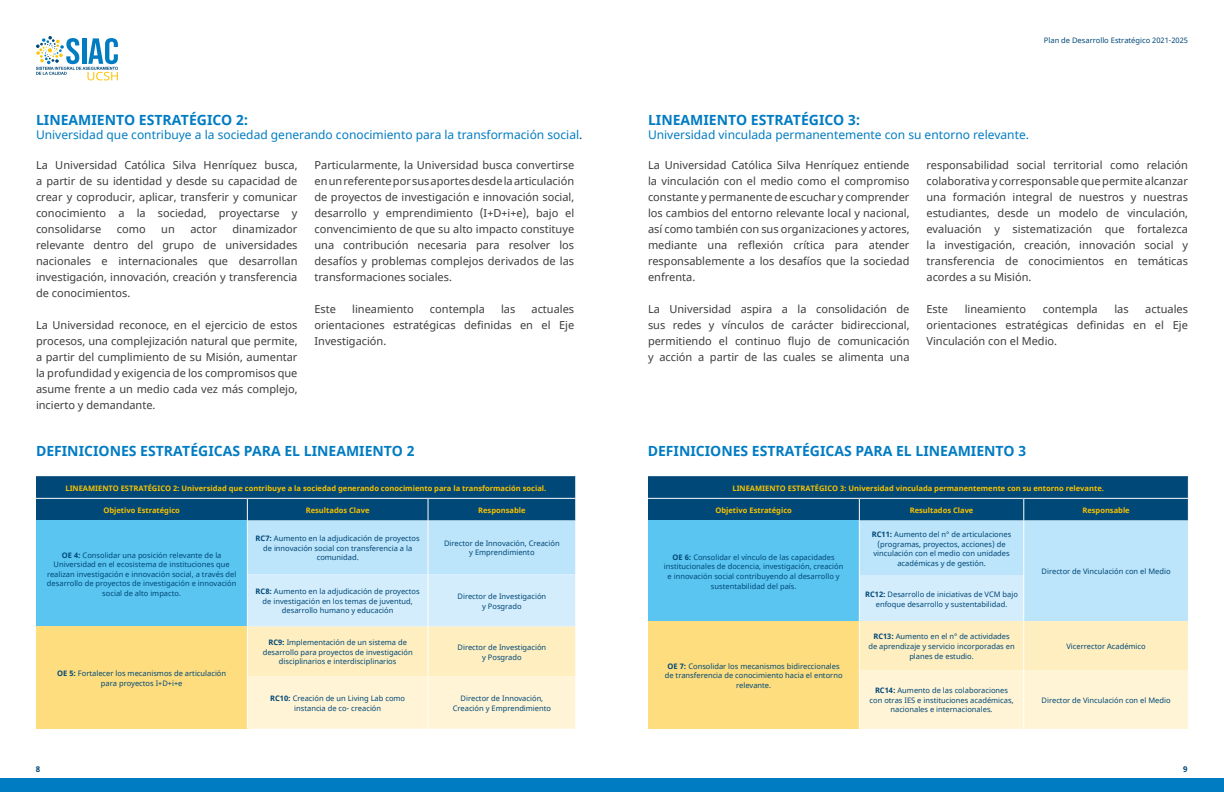
<style>
.page{position:relative;width:1224px;height:792px;background:#fff}
.page>*{position:absolute;margin:0;border:0;box-sizing:border-box;transform-origin:0 0}
.t1{font:700 14px "Noto Sans";color:#007cc3}
.t2{font:12px "Noto Sans";color:#007cc3}
.t3{font:11px/16px "Noto Sans";color:#3c3c3b;text-align:justify}
.t4{font:700 8px "Noto Sans";color:#004877}
.t5{font:7.5px/9.6px "Noto Sans";color:#004877;text-align:center}
.t6{font:700 7.5px "Noto Sans";color:#fac100}
.s1{color:#004877}
.s2{font-weight:700}
</style>
<div class="page">
<div style="left:0;top:778px;width:1224px;height:14px;background:#007cc3"></div>
<svg style="left:36px;top:36px;width:82px;height:44px"></svg>
<svg style="left:36px;top:476px;width:540px;height:253px;background:#aac7c3"></svg>
<hr style="left:247px;top:521px;width:1px;height:53px;background:#fff">
<hr style="left:247px;top:574px;width:1px;height:53px;background:#fff">
<hr style="left:247px;top:627px;width:1px;height:49px;background:#fff">
<hr style="left:247px;top:676px;width:1px;height:53px;background:#fff">
<hr style="left:428px;top:521px;width:1px;height:53px;background:#fff">
<hr style="left:575px;top:521px;width:1px;height:53px;background:#fff">
<hr style="left:428px;top:574px;width:1px;height:53px;background:#fff">
<hr style="left:575px;top:574px;width:1px;height:53px;background:#fff">
<hr style="left:428px;top:627px;width:1px;height:49px;background:#fff">
<hr style="left:575px;top:627px;width:1px;height:49px;background:#fff">
<hr style="left:428px;top:676px;width:1px;height:53px;background:#fff">
<hr style="left:575px;top:676px;width:1px;height:53px;background:#fff">
<hr style="left:36px;top:498px;width:211px;height:1px;background:#fff">
<hr style="left:247px;top:498px;width:181px;height:1px;background:#fff">
<hr style="left:428px;top:498px;width:148px;height:1px;background:#fff">
<svg style="left:648px;top:476px;width:541px;height:253px;background:#aac7c1"></svg>
<hr style="left:859px;top:521px;width:1px;height:55px;background:#fff">
<hr style="left:859px;top:576px;width:1px;height:45px;background:#fff">
<hr style="left:859px;top:621px;width:1px;height:49px;background:#fff">
<hr style="left:859px;top:670px;width:1px;height:59px;background:#fff">
<hr style="left:1023px;top:521px;width:1px;height:55px;background:#fff">
<hr style="left:1188px;top:521px;width:1px;height:55px;background:#fff">
<hr style="left:1023px;top:576px;width:1px;height:45px;background:#fff">
<hr style="left:1188px;top:576px;width:1px;height:45px;background:#fff">
<hr style="left:1023px;top:621px;width:1px;height:49px;background:#fff">
<hr style="left:1188px;top:621px;width:1px;height:49px;background:#fff">
<hr style="left:1023px;top:670px;width:1px;height:59px;background:#fff">
<hr style="left:1188px;top:670px;width:1px;height:59px;background:#fff">
<hr style="left:648px;top:498px;width:211px;height:1px;background:#fff">
<hr style="left:859px;top:498px;width:165px;height:1px;background:#fff">
<hr style="left:1024px;top:498px;width:165px;height:1px;background:#fff">
<p class="t1" style="left:36px;top:110px;width:214px">LINEAMIENTO ESTRATÉGICO 2:</p>
<p class="t2" style="left:36px;top:127px;width:548px">Universidad que contribuye a la sociedad generando conocimiento para la transformación social<span class="s1">.</span></p>
<p class="t3" style="left:36px;top:157px;width:263px">La Universidad Católica Silva Henríquez busca, a partir de su identidad y desde su capacidad de crear y coproducir, aplicar, transferir y comunicar conocimiento a la sociedad, proyectarse y consolidarse</p>
<p class="t3" style="left:315px;top:157px;width:261px">Particularmente, la Universidad busca convertirse en un referente por sus aportes desde la articulación de proyectos de investigación e innovación social, desarrollo y emprendimiento (I+D+i+e), bajo el convencimiento de que su alto impacto constituye una contribución necesaria para resolver los desafíos y problemas complejos derivados de las transformaciones sociales.</p>
<p class="t3" style="left:315px;top:301px;width:23px">Este</p>
<p class="t3" style="left:352px;top:301px;width:63px">lineamiento</p>
<p class="t3" style="left:430px;top:301px;width:56px">contempla</p>
<p class="t3" style="left:501px;top:301px;width:16px">las</p>
<p class="t3" style="left:36px;top:221px;width:263px;text-indent:196px">dinamizador relevante dentro del grupo de universidades nacionales e internacionales que desarrollan investigación, innovación, creación y transferencia de conocimientos.</p>
<p class="t3" style="left:36px;top:317px;width:263px">La Universidad reconoce, en el ejercicio de estos procesos, una complejización natural que permite, a partir del cumplimiento de su Misión, aumentar la profundidad y exigencia de los compromisos que asume frente a un medio cada vez más complejo, incierto y demandante.</p>
<p class="t3" style="left:117px;top:221px;width:30px">como</p>
<p class="t3" style="left:161px;top:221px;width:15px">un</p>
<p class="t3" style="left:190px;top:221px;width:28px">actor</p>
<p class="t3" style="left:315px;top:301px;width:261px;text-indent:217px">actuales orientaciones estratégicas definidas en el Eje Investigación.</p>
<p class="t1" style="left:36px;top:441px;width:380px">DEFINICIONES ESTRATÉGICAS PARA EL LINEAMIENTO 2</p>
<p class="t6" style="left:65px;top:483px;width:482px">LINEAMIENTO ESTRATÉGICO 2: Universidad que contribuye a la sociedad generando conocimiento para la transformación social.</p>
<p class="t6" style="left:103px;top:505px;width:78px">Objetivo Estratégico</p>
<p class="t6" style="left:306px;top:505px;width:65px">Resultados Clave</p>
<p class="t6" style="left:478px;top:505px;width:49px">Responsable</p>
<p class="t5" style="left:47px;top:550px;width:191px"><span class="s2">OE 4:</span> Consolidar una posición relevante de la Universidad en el ecosistema de instituciones que realizan investigación e innovación social, a través del desarrollo de proyectos de investigación e innovación social de alto impacto.</p>
<p class="t5" style="left:256px;top:534px;width:166px"><span class="s2">RC7:</span> Aumento en la adjudicación de proyectos de innovación social con transferencia a la comunidad.</p>
<p class="t5" style="left:444px;top:539px;width:117px">Director de Innovación, Creación y Emprendimiento</p>
<p class="t5" style="left:256px;top:587px;width:166px"><span class="s2">RC8:</span> Aumento en la adjudicación de proyectos de investigación en los temas de juventud, desarrollo humano y educación</p>
<p class="t5" style="left:458px;top:592px;width:90px">Director de Investigación y Posgrado</p>
<p class="t5" style="left:57px;top:669px;width:170px"><span class="s2">OE 5:</span> Fortalecer los mecanismos de articulación para proyectos I+D+i+e</p>
<p class="t5" style="left:263px;top:638px;width:152px"><span class="s2">RC9:</span> Implementación de un sistema de desarrollo para proyectos de investigación disciplinarios e interdisciplinarios</p>
<p class="t5" style="left:458px;top:643px;width:90px">Director de Investigación y Posgrado</p>
<p class="t5" style="left:270px;top:694px;width:137px"><span class="s2">RC10:</span> Creación de un Living Lab como instancia de co- creación</p>
<p class="t5" style="left:453px;top:694px;width:100px">Director de Innovación,<br>Creación y Emprendimiento</p>
<p class="t5" style="left:1044px;top:36px;width:146px">Plan de Desarrollo Estratégico 2021-2025</p>
<p class="t1" style="left:648px;top:110px;width:214px">LINEAMIENTO ESTRATÉGICO 3:</p>
<p class="t2" style="left:648px;top:127px;width:383px">Universidad vinculada permanentemente con su entorno relevante.</p>
<p class="t3" style="left:648px;top:157px;width:263px">La Universidad Católica Silva Henríquez entiende la vinculación con el medio como el compromiso constante y permanente de escuchar y comprender los cambios del entorno relevante local y nacional, así como también con sus organizaciones y actores, mediante una reflexión crítica para atender responsablemente a los desafíos que la sociedad enfrenta.</p>
<p class="t3" style="left:648px;top:301px;width:263px">La Universidad aspira a la consolidación de sus redes y vínculos de carácter bidireccional, permitiendo el continuo flujo de comunicación y acción a partir de las cuales se alimenta una</p>
<p class="t3" style="left:927px;top:157px;width:263px">responsabilidad social territorial como relación colaborativa y corresponsable que permite alcanzar una formación integral de nuestros y nuestras estudiantes, desde un modelo de vinculación, evaluación y sistematización que fortalezca la investigación, creación, innovación social y transferencia de conocimientos en temáticas acordes a su Misión.</p>
<p class="t3" style="left:927px;top:301px;width:23px">Este</p>
<p class="t3" style="left:965px;top:301px;width:63px">lineamiento</p>
<p class="t3" style="left:1043px;top:301px;width:56px">contempla</p>
<p class="t3" style="left:1114px;top:301px;width:16px">las</p>
<p class="t3" style="left:927px;top:301px;width:263px;text-indent:219px">actuales orientaciones estratégicas definidas en el Eje Vinculación con el Medio.</p>
<p class="t1" style="left:648px;top:441px;width:380px">DEFINICIONES ESTRATÉGICAS PARA EL LINEAMIENTO 3</p>
<p class="t6" style="left:732px;top:483px;width:373px">LINEAMIENTO ESTRATÉGICO 3: Universidad vinculada permanentemente con su entorno relevante.</p>
<p class="t6" style="left:715px;top:505px;width:78px">Objetivo Estratégico</p>
<p class="t6" style="left:910px;top:505px;width:65px">Resultados Clave</p>
<p class="t6" style="left:1082px;top:505px;width:49px">Responsable</p>
<p class="t5" style="left:664px;top:553px;width:181px"><span class="s2">OE 6:</span> Consolidar el vínculo de las capacidades institucionales de docencia, investigación, creación e innovación social contribuyendo al desarrollo y sustentabilidad del país.</p>
<p class="t5" style="left:872px;top:530px;width:141px"><span class="s2">RC11:</span> Aumento del n° de articulaciones (programas, proyectos, acciones) de vinculación con el medio con unidades académicas y de gestión.</p>
<p class="t5" style="left:1042px;top:567px;width:130px">Director de Vinculación con el Medio</p>
<p class="t5" style="left:865px;top:590px;width:154px"><span class="s2">RC12:</span> Desarrollo de iniciativas de VCM bajo enfoque desarrollo y sustentabilidad.</p>
<p class="t5" style="left:665px;top:662px;width:179px"><span class="s2">OE 7:</span> Consolidar los mecanismos bidireccionales de transferencia de conocimiento hacia el entorno relevante.</p>
<p class="t5" style="left:868px;top:632px;width:148px"><span class="s2">RC13:</span> Aumento en el n° de actividades de aprendizaje y servicio incorporadas en planes de estudio.</p>
<p class="t5" style="left:1066px;top:642px;width:81px">Vicerrector Académico</p>
<p class="t5" style="left:870px;top:686px;width:146px"><span class="s2">RC14:</span> Aumento de las colaboraciones con otras IES e instituciones académicas, nacionales e internacionales.</p>
<p class="t5" style="left:1042px;top:696px;width:130px">Director de Vinculación con el Medio</p>
<p class="t4" style="left:36px;top:764px;width:6px">8</p>
<p class="t4" style="left:1183px;top:764px;width:6px">9</p>
</div>
